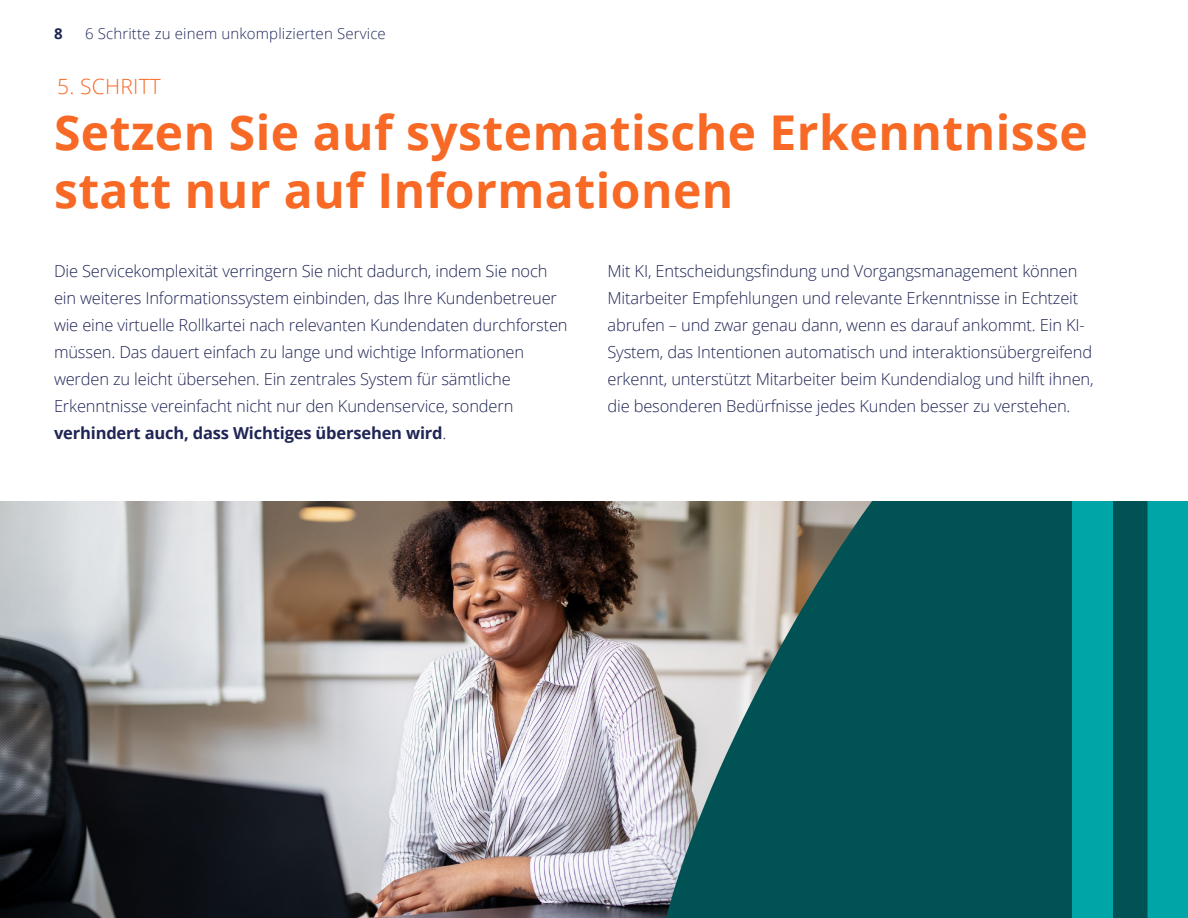
<style>
.page{position:relative;width:1188px;height:918px;background:#fff}
.page>*{position:absolute;margin:0;border:0;box-sizing:border-box;transform-origin:0 0}
.t1{font:700 48px/58.5px "Open Sans";letter-spacing:.01em;color:#f76924}
.t2{font:300 21px "Open Sans";letter-spacing:.01em;color:#f76924}
.t3{font:300 16.5px/27px "Open Sans";letter-spacing:-.01em;color:#1f2555}
.t4{font:300 15px "Open Sans";letter-spacing:.01em;color:#1f295c}
.t5{font:700 15px "Open Sans";color:#1f2555}
.s1{font-weight:700}
</style>
<div class="page">
<div style="left:0;top:501px;width:1188px;height:417px;background:#00a6a7"></div>
<img style="left:0;top:501px;width:666px;height:417px">
<svg style="left:666px;top:501px;width:482px;height:417px;background:#256464"></svg>
<div style="left:1072px;top:501px;width:41px;height:417px;background:#00a6a7"></div>
<p class="t5" style="left:54px;top:23px;width:10px">8</p>
<p class="t4" style="left:85px;top:23px;width:302px">6 Schritte zu einem unkomplizierten Service</p>
<p class="t2" style="left:57px;top:71px;width:105px">5. SCHRITT</p>
<h1 class="t1" style="left:54px;top:102px;width:1035px">Setzen Sie auf systematische Erkenntnisse statt nur auf Informationen</h1>
<p class="t3" style="left:54px;top:257px;width:515px">Die Servicekomplexität verringern Sie nicht dadurch, indem Sie noch ein weiteres Informationssystem einbinden, das Ihre Kundenbetreuer wie eine virtuelle Rollkartei nach relevanten Kundendaten durchforsten müssen. Das dauert einfach zu lange und wichtige Informationen werden zu leicht übersehen. Ein zentrales System für sämtliche Erkenntnisse vereinfacht nicht nur den Kundenservice, sondern <span class="s1">verhindert auch, dass Wichtiges übersehen wird</span>.</p>
<p class="t3" style="left:607px;top:257px;width:488px">Mit KI, Entscheidungsfindung und Vorgangsmanagement können Mitarbeiter Empfehlungen und relevante Erkenntnisse in Echtzeit abrufen – und zwar genau dann, wenn es darauf ankommt. Ein KI-System, das Intentionen automatisch und interaktionsübergreifend erkennt, unterstützt Mitarbeiter beim Kundendialog und hilft ihnen, die besonderen Bedürfnisse jedes Kunden besser zu verstehen.</p>
</div>
